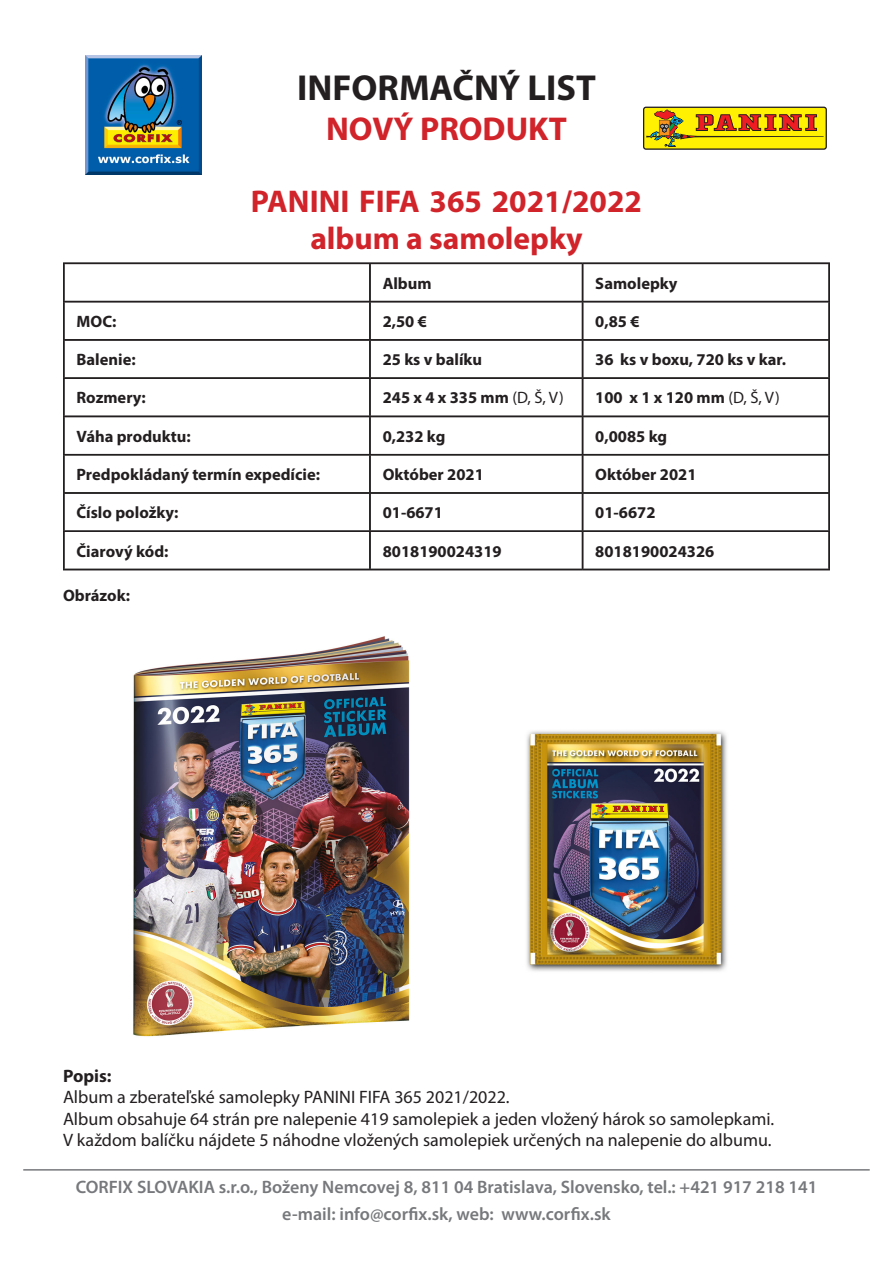
<style>
.page{position:relative;width:893px;height:1263px;background:#fff}
.page>*{position:absolute;margin:0;border:0;box-sizing:border-box;transform-origin:0 0}
.t1{font:700 36.3px "Myriad Pro";color:#231f20}
.t2{font:700 33.15px "Myriad Pro";color:#d1232a}
.t3{font:700 31.5px/37.8px "Myriad Pro";color:#d1232a;text-align:center}
.t4{font:18px "Myriad Pro";color:#231f20}
.t5{font:600 18px "Myriad Pro";color:#76787b}
.t6{font:700 18px "Myriad Pro";color:#231f20}
.t7{font:700 16.5px "Myriad Pro";color:#231f20}
.s1{font-weight:400}
</style>
<div class="page">
<img style="left:86px;top:55px;width:116px;height:120px">
<hr style="left:23px;top:1169px;width:847px;height:1px;background:#76787b">
<svg style="left:643px;top:107px;width:184px;height:43px;background:#d0ad0f"></svg>
<img style="left:133px;top:636px;width:277px;height:401px">
<img style="left:526px;top:731px;width:201px;height:240px">
<hr style="left:63px;top:263px;width:307px;height:1px;background:#231f20">
<hr style="left:63px;top:264px;width:2px;height:37px;background:#231f20">
<hr style="left:370px;top:263px;width:213px;height:1px;background:#231f20">
<hr style="left:369px;top:264px;width:2px;height:37px;background:#231f20">
<hr style="left:583px;top:263px;width:247px;height:1px;background:#231f20">
<hr style="left:582px;top:264px;width:1px;height:37px;background:#231f20">
<hr style="left:828px;top:264px;width:2px;height:37px;background:#231f20">
<hr style="left:63px;top:301px;width:307px;height:1px;background:#231f20">
<hr style="left:63px;top:302px;width:2px;height:37px;background:#231f20">
<hr style="left:370px;top:301px;width:213px;height:1px;background:#231f20">
<hr style="left:369px;top:302px;width:2px;height:37px;background:#231f20">
<hr style="left:583px;top:301px;width:247px;height:1px;background:#231f20">
<hr style="left:582px;top:302px;width:1px;height:37px;background:#231f20">
<hr style="left:828px;top:302px;width:2px;height:37px;background:#231f20">
<hr style="left:63px;top:339px;width:307px;height:2px;background:#231f20">
<hr style="left:63px;top:341px;width:2px;height:36px;background:#231f20">
<hr style="left:370px;top:339px;width:213px;height:2px;background:#231f20">
<hr style="left:369px;top:341px;width:2px;height:36px;background:#231f20">
<hr style="left:583px;top:339px;width:247px;height:2px;background:#231f20">
<hr style="left:582px;top:341px;width:1px;height:36px;background:#231f20">
<hr style="left:828px;top:341px;width:2px;height:36px;background:#231f20">
<hr style="left:63px;top:377px;width:307px;height:2px;background:#231f20">
<hr style="left:63px;top:379px;width:2px;height:37px;background:#231f20">
<hr style="left:370px;top:377px;width:213px;height:2px;background:#231f20">
<hr style="left:369px;top:379px;width:2px;height:37px;background:#231f20">
<hr style="left:583px;top:377px;width:247px;height:2px;background:#231f20">
<hr style="left:582px;top:379px;width:1px;height:37px;background:#231f20">
<hr style="left:828px;top:379px;width:2px;height:37px;background:#231f20">
<hr style="left:63px;top:416px;width:307px;height:1px;background:#231f20">
<hr style="left:63px;top:417px;width:2px;height:37px;background:#231f20">
<hr style="left:370px;top:416px;width:213px;height:1px;background:#231f20">
<hr style="left:369px;top:417px;width:2px;height:37px;background:#231f20">
<hr style="left:583px;top:416px;width:247px;height:1px;background:#231f20">
<hr style="left:582px;top:417px;width:1px;height:37px;background:#231f20">
<hr style="left:828px;top:417px;width:2px;height:37px;background:#231f20">
<hr style="left:63px;top:454px;width:307px;height:1px;background:#231f20">
<hr style="left:63px;top:455px;width:2px;height:37px;background:#231f20">
<hr style="left:370px;top:454px;width:213px;height:1px;background:#231f20">
<hr style="left:369px;top:455px;width:2px;height:37px;background:#231f20">
<hr style="left:583px;top:454px;width:247px;height:1px;background:#231f20">
<hr style="left:582px;top:455px;width:1px;height:37px;background:#231f20">
<hr style="left:828px;top:455px;width:2px;height:37px;background:#231f20">
<hr style="left:63px;top:492px;width:307px;height:2px;background:#231f20">
<hr style="left:63px;top:494px;width:2px;height:36px;background:#231f20">
<hr style="left:370px;top:492px;width:213px;height:2px;background:#231f20">
<hr style="left:369px;top:494px;width:2px;height:36px;background:#231f20">
<hr style="left:583px;top:492px;width:247px;height:2px;background:#231f20">
<hr style="left:582px;top:494px;width:1px;height:36px;background:#231f20">
<hr style="left:828px;top:494px;width:2px;height:36px;background:#231f20">
<hr style="left:63px;top:530px;width:307px;height:2px;background:#231f20">
<hr style="left:63px;top:532px;width:2px;height:37px;background:#231f20">
<hr style="left:370px;top:530px;width:213px;height:2px;background:#231f20">
<hr style="left:369px;top:532px;width:2px;height:37px;background:#231f20">
<hr style="left:583px;top:530px;width:247px;height:2px;background:#231f20">
<hr style="left:582px;top:532px;width:1px;height:37px;background:#231f20">
<hr style="left:828px;top:532px;width:2px;height:37px;background:#231f20">
<hr style="left:63px;top:569px;width:307px;height:1px;background:#231f20">
<hr style="left:370px;top:569px;width:213px;height:1px;background:#231f20">
<hr style="left:583px;top:569px;width:247px;height:1px;background:#231f20">
<p class="t1" style="left:297px;top:64px;width:300px">INFORMAČNÝ LIST</p>
<p class="t2" style="left:326px;top:107px;width:242px">NOVÝ PRODUKT</p>
<p class="t3" style="left:251px;top:181px;width:393px">PANINI FIFA 365 2021/2022 album a samolepky</p>
<p class="t7" style="left:77px;top:311px;width:41px">MOC:</p>
<p class="t7" style="left:77px;top:349px;width:61px">Balenie:</p>
<p class="t7" style="left:77px;top:387px;width:71px">Rozmery:</p>
<p class="t7" style="left:77px;top:425px;width:116px">Váha produktu:</p>
<p class="t7" style="left:77px;top:464px;width:245px">Predpokládaný termín expedície:</p>
<p class="t7" style="left:77px;top:502px;width:103px">Číslo položky:</p>
<p class="t7" style="left:77px;top:540px;width:93px">Čiarový kód:</p>
<p class="t7" style="left:63px;top:585px;width:68px">Obrázok:</p>
<p class="t7" style="left:383px;top:272px;width:50px">Album</p>
<p class="t7" style="left:595px;top:272px;width:84px">Samolepky</p>
<p class="t7" style="left:383px;top:311px;width:46px">2,50 €</p>
<p class="t7" style="left:595px;top:311px;width:46px">0,85 €</p>
<p class="t7" style="left:383px;top:349px;width:101px">25 ks v balíku</p>
<p class="t7" style="left:595px;top:349px;width:192px">36 ks v boxu, 720 ks v kar.</p>
<p class="t7" style="left:383px;top:387px;width:183px">245 x 4 x 335 mm <span class="s1">(D, Š, V)</span></p>
<p class="t7" style="left:595px;top:387px;width:186px">100 x 1 x 120 mm <span class="s1">(D, Š, V)</span></p>
<p class="t7" style="left:383px;top:425px;width:64px">0,232 kg</p>
<p class="t7" style="left:595px;top:425px;width:73px">0,0085 kg</p>
<p class="t7" style="left:383px;top:464px;width:103px">Október 2021</p>
<p class="t7" style="left:595px;top:464px;width:103px">Október 2021</p>
<p class="t7" style="left:383px;top:502px;width:62px">01-6671</p>
<p class="t7" style="left:595px;top:502px;width:62px">01-6672</p>
<p class="t7" style="left:383px;top:540px;width:121px">8018190024319</p>
<p class="t7" style="left:595px;top:540px;width:121px">8018190024326</p>
<p class="t6" style="left:63px;top:1064px;width:50px">Popis:</p>
<p class="t4" style="left:63px;top:1086px;width:448px">Album a zberateľské samolepky PANINI FIFA 365 2021/2022.</p>
<p class="t4" style="left:63px;top:1108px;width:713px">Album obsahuje 64 strán pre nalepenie 419 samolepiek a jeden vložený hárok so samolepkami.</p>
<p class="t4" style="left:63px;top:1129px;width:710px">V každom balíčku nájdete 5 náhodne vložených samolepiek určených na nalepenie do albumu.</p>
<p class="t5" style="left:76px;top:1176px;width:743px">CORFIX SLOVAKIA s.r.o., Boženy Nemcovej 8, 811 04 Bratislava, Slovensko, tel.: +421 917 218 141</p>
<p class="t5" style="left:282px;top:1203px;width:330px">e-mail: info@corfix.sk, web: www.corfix.sk</p>
</div>
